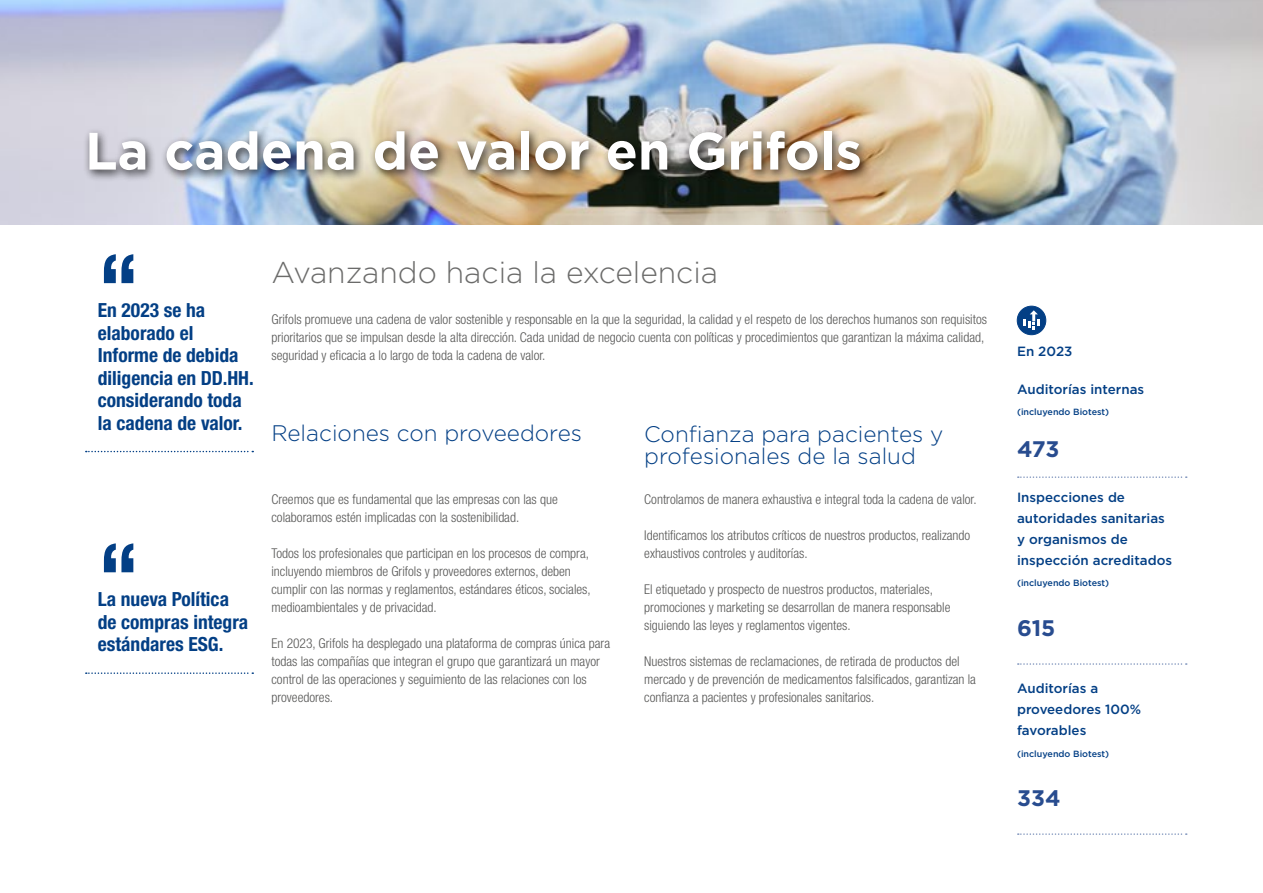
<style>
.page{position:relative;width:1263px;height:893px;background:#fff}
.page>*{position:absolute;margin:0;border:0;box-sizing:border-box;transform-origin:0 0}
.t1{font:700 condensed 90px "Helvetica Neue LT Pro";color:#033f85}
.t2{font:700 52.5px "Gotham";color:#fff}
.t3{font:300 30px "Gotham";color:#6b6b6a}
.t4{font:300 22.5px/22.5px "Gotham";color:#033f85}
.t5{font:700 22.5px "Gotham";letter-spacing:-.005em;color:#284c8f}
.t6{font:700 condensed 19.5px/22.5px "Helvetica Neue LT Pro";color:#033f85}
.t7{font:300 condensed 13.5px/18px "Helvetica Neue LT Pro";color:#575756}
.t8{font:500 13.35px/21px "Gotham";color:#033f85}
.t9{font:500 9px "Gotham";color:#033f85}
</style>
<div class="page">
<svg style="left:86px;top:451px;width:167px;height:1px"></svg>
<svg style="left:86px;top:672px;width:167px;height:2px"></svg>
<div style="left:1017px;top:306px;width:29px;height:29px;background:#033f85;border-radius:50%"></div>
<div style="left:1017px;top:306px;width:29px;height:29px;border:1px solid #033f85;border-radius:50%"></div>
<svg style="left:1023px;top:310px;width:17px;height:20px"></svg>
<svg style="left:1018px;top:476px;width:169px;height:2px"></svg>
<svg style="left:1018px;top:663px;width:169px;height:2px"></svg>
<svg style="left:1018px;top:833px;width:169px;height:2px"></svg>
<img style="left:0;top:0;width:1263px;height:224px">
<div style="left:83px;top:125px;width:789px;height:57px;background:#000;opacity:.75"></div>
<h2 class="t2" style="left:85px;top:116px;width:778px">La cadena de valor en Grifols</h2>
<h1 class="t1" style="left:98px;top:232px;width:43px">“</h1>
<h3 class="t6" style="left:98px;top:299px;width:109px">En 2023 se ha</h3>
<h3 class="t6" style="left:98px;top:321px;width:157px">elaborado el<br>Informe de debida diligencia en DD.HH. considerando toda la cadena de valor.</h3>
<h1 class="t1" style="left:98px;top:521px;width:43px">“</h1>
<h3 class="t6" style="left:98px;top:588px;width:133px">La nueva Política</h3>
<h3 class="t6" style="left:98px;top:610px;width:152px">de compras integra estándares ESG.</h3>
<h3 class="t3" style="left:271px;top:253px;width:448px">Avanzando hacia la excelencia</h3>
<p class="t7" style="left:271px;top:310px;width:717px">Grifols promueve una cadena de valor sostenible y responsable en la que la seguridad, la calidad y el respeto de los derechos humanos son requisitos prioritarios que se impulsan desde la alta dirección. Cada unidad de negocio cuenta con políticas y procedimientos que garantizan la máxima calidad, seguridad y eficacia a lo largo de toda la cadena de valor.</p>
<h3 class="t4" style="left:271px;top:421px;width:312px">Relaciones con proveedores</h3>
<p class="t7" style="left:271px;top:490px;width:288px">Creemos que es fundamental que las empresas con las que colaboramos estén implicadas con la sostenibilidad.</p>
<p class="t7" style="left:271px;top:544px;width:321px">Todos los profesionales que participan en los procesos de compra, incluyendo miembros de Grifols y proveedores externos, deben cumplir con las normas y reglamentos, estándares éticos, sociales, medioambientales y de privacidad.</p>
<p class="t7" style="left:271px;top:634px;width:340px">En 2023, Grifols ha desplegado una plataforma de compras única para todas las compañías que integran el grupo que garantizará un mayor control de las operaciones y seguimiento de las relaciones con los proveedores.</p>
<h3 class="t4" style="left:644px;top:422px;width:301px">Confianza para pacientes y profesionales de la salud</h3>
<p class="t7" style="left:644px;top:490px;width:334px">Controlamos de manera exhaustiva e integral toda la cadena de valor.</p>
<p class="t7" style="left:644px;top:526px;width:328px">Identificamos los atributos críticos de nuestros productos, realizando exhaustivos controles y auditorías.</p>
<p class="t7" style="left:644px;top:580px;width:308px">El etiquetado y prospecto de nuestros productos, materiales, promociones y marketing se desarrollan de manera responsable siguiendo las leyes y reglamentos vigentes.</p>
<p class="t7" style="left:644px;top:652px;width:333px">Nuestros sistemas de reclamaciones, de retirada de productos del mercado y de prevención de medicamentos falsificados, garantizan la confianza a pacientes y profesionales sanitarios.</p>
<p class="t8" style="left:1017px;top:340px;width:57px">En 2023</p>
<p class="t8" style="left:1017px;top:379px;width:129px">Auditorías internas</p>
<p class="t9" style="left:1017px;top:406px;width:94px">(incluyendo Biotest)</p>
<h3 class="t5" style="left:1017px;top:434px;width:44px">473</h3>
<p class="t8" style="left:1017px;top:487px;width:157px">Inspecciones de autoridades sanitarias y organismos de inspección acreditados</p>
<p class="t9" style="left:1017px;top:577px;width:94px">(incluyendo Biotest)</p>
<h3 class="t5" style="left:1017px;top:613px;width:40px">615</h3>
<p class="t8" style="left:1017px;top:678px;width:126px">Auditorías a proveedores 100% favorables</p>
<p class="t9" style="left:1017px;top:747px;width:94px">(incluyendo Biotest)</p>
<h3 class="t5" style="left:1017px;top:783px;width:45px">334</h3>
</div>
